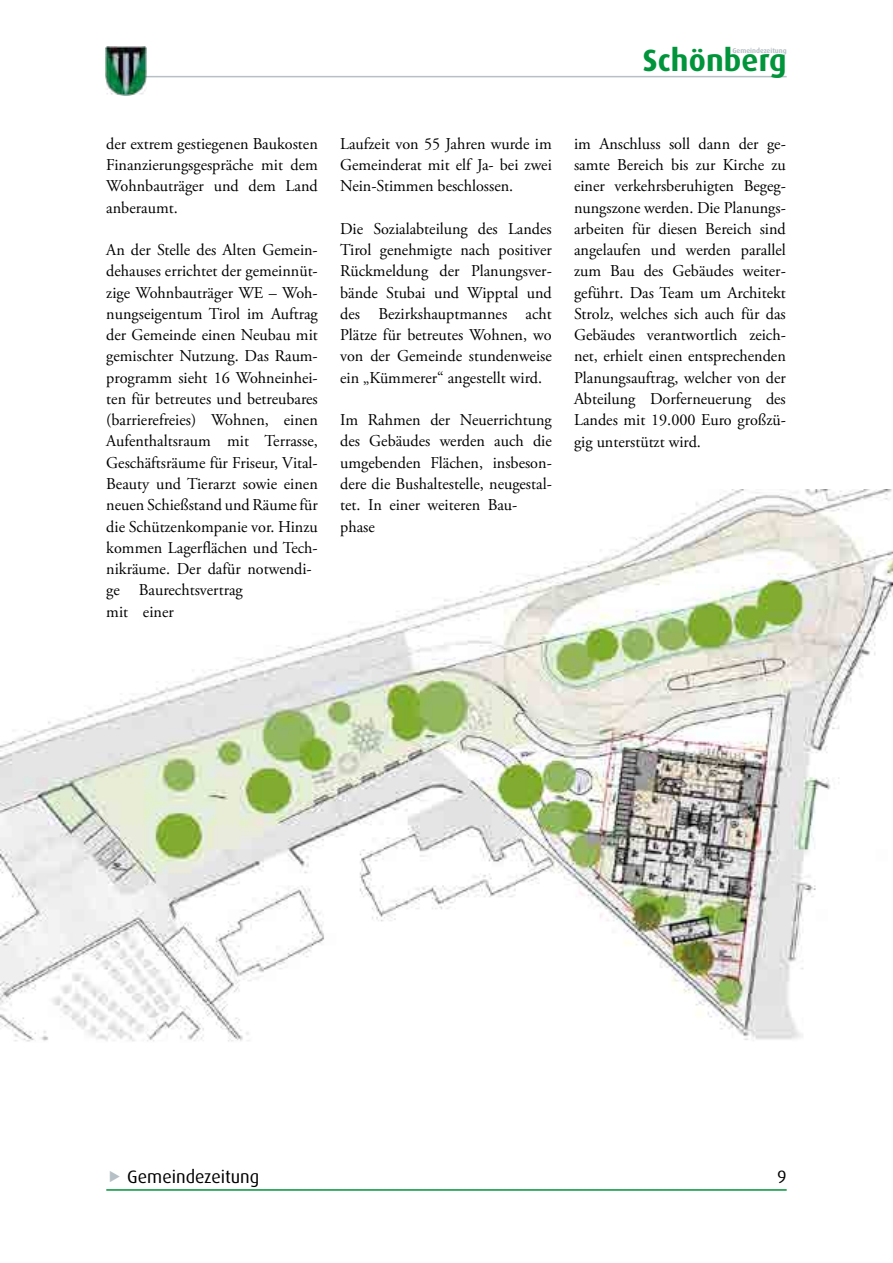
<style>
.page{position:relative;width:893px;height:1263px;background:#fff}
.page>*{position:absolute;margin:0;border:0;box-sizing:border-box;transform-origin:0 0}
.t1{font:700 30.75px "Dax";letter-spacing:.005em;color:#00943b}
.t2{font:18px "Dax";color:#000}
.t3{font:16.5px/21.3px "Adobe Garamond Pro";color:#000;text-align:justify}
.t4{font:700 6.9px "Dax";color:#b6c0c5}
</style>
<div class="page">
<hr style="left:106px;top:1189px;width:681px;height:2px;background:#00943b">
<hr style="left:106px;top:76px;width:681px;height:1px;background:#b6c0c5">
<img style="left:105px;top:46px;width:42px;height:49px">
<img style="left:0;top:489px;width:893px;height:553px">
<h1 class="t1" style="left:643px;top:43px;width:145px">Schönberg</h1>
<p class="t4" style="left:732px;top:46px;width:56px">Gemeindezeitung</p>
<p class="t3" style="left:106px;top:134px;width:213px">der extrem gestiegenen Baukosten Finanzierungsgespräche mit dem Wohnbauträger und dem Land anberaumt.</p>
<p class="t3" style="left:106px;top:240px;width:213px;text-align:left">An der Stelle des Alten Gemein&shy;dehauses errichtet der gemeinnüt&shy;zige Wohnbauträger WE – Woh&shy;nungseigentum Tirol im Auftrag der Gemeinde einen Neubau mit gemischter Nutzung. Das Raum&shy;programm sieht 16 Wohneinhei&shy;ten für betreutes und betreubares (barrierefreies) Wohnen, einen<br>Aufenthaltsraum mit Terrasse,<br>Geschäftsräume für Friseur, Vital-<br>Beauty und Tierarzt sowie einen neuen Schießstand und Räume für die Schützenkompanie vor. Hinzu kommen Lagerflächen und Tech&shy;nikräume. Der dafür notwendi&shy;ge Baurechtsvertrag<br>mit einer</p>
<p class="t3" style="left:340px;top:134px;width:213px">Laufzeit von 55 Jahren wurde im Gemeinderat mit elf Ja- bei zwei Nein-Stimmen beschlossen.</p>
<p class="t3" style="left:340px;top:219px;width:213px">Die Sozialabteilung des Landes Tirol genehmigte nach positiver Rückmeldung der Planungsver&shy;bände Stubai und Wipptal und des Bezirkshauptmannes acht Plätze für betreutes Wohnen, wo von der Gemeinde stundenweise ein „Kümmerer“ angestellt wird.</p>
<p class="t3" style="left:340px;top:410px;width:213px;text-align:left">Im Rahmen der Neuerrichtung des Gebäudes werden auch die umgebenden Flächen, insbeson&shy;dere die Bushaltestelle, neugestal&shy;tet. In einer weiteren Bau&shy;phase</p>
<p class="t3" style="left:574px;top:134px;width:213px">im Anschluss soll dann der ge&shy;samte Bereich bis zur Kirche zu einer verkehrsberuhigten Begeg&shy;nungszone werden. Die Planungs&shy;arbeiten für diesen Bereich sind angelaufen und werden parallel zum Bau des Gebäudes weiter&shy;geführt. Das Team um Architekt Strolz, welches sich auch für das Gebäudes verantwortlich zeich&shy;net, erhielt einen entsprechenden Planungsauftrag, welcher von der Abteilung Dorferneuerung des Landes mit 19.000 Euro großzü&shy;gig unterstützt wird.</p>
<p class="t2" style="left:127px;top:1167px;width:134px">Gemeindezeitung</p>
<p class="t2" style="left:777px;top:1167px;width:11px">9</p>
</div>
